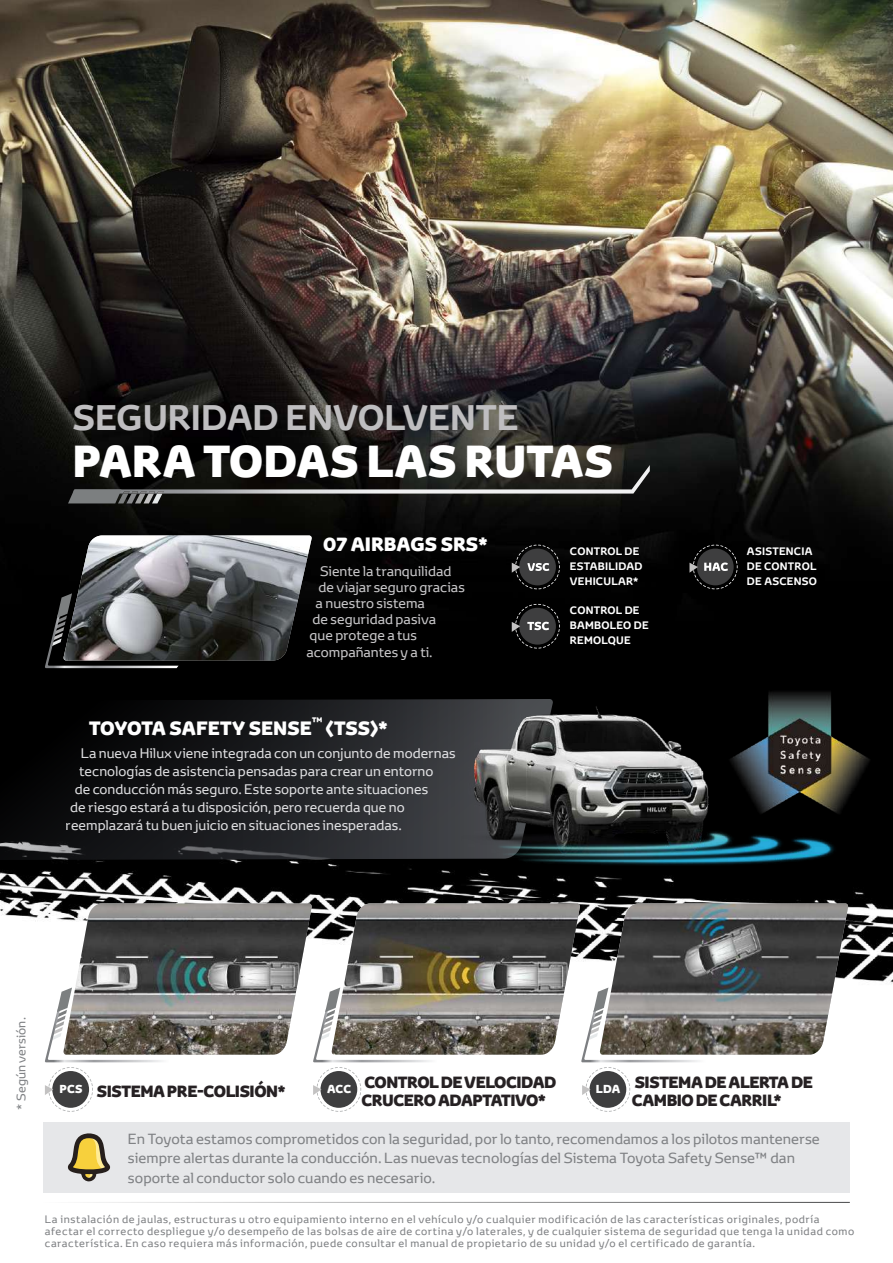
<style>
.page{position:relative;width:893px;height:1263px;background:#fff}
.page>*{position:absolute;margin:0;border:0;box-sizing:border-box;transform-origin:0 0}
.t1{font:800 43.5px "Toyota Display";color:#fff}
.t2{font:700 34.5px "Toyota Display";color:#bfbec0}
.t3{font:800 18.75px "Toyota Display";color:#fff}
.t4{font:800 15.75px/18.9px "Toyota Display";letter-spacing:-.03em;color:#262123}
.t5{font:14.25px/19.5px "Toyota Display";color:#808285}
.t6{font:13.5px "Toyota Display";color:#f3f3f5}
.t7{font:13.5px "Toyota Display";color:#c7c6c8}
.t8{font:12px "Toyota Display";letter-spacing:.01em;color:#808285}
.t9{font:700 12px "Toyota Display";color:#fff}
.t10{font:800 11.25px "Toyota Display";letter-spacing:.015em;color:#fff}
.t11{font:10.5px/12px "Toyota Display";letter-spacing:.055em;color:#808285}
.t12{font:700 10.5px/15px "Toyota Display";letter-spacing:.02em;color:#fff}
</style>
<div class="page">
<img style="left:0;top:0;width:893px;height:1202px">
<svg style="left:45px;top:535px;width:267px;height:133px;background:#5e5f61"></svg>
<svg style="left:0;top:699px;width:451px;height:161px;background:#1a1b1e"></svg>
<img style="left:451px;top:692px;width:400px;height:178px">
<svg style="left:68px;top:465px;width:582px;height:38px;background:#2c2c29"></svg>
<div style="left:43px;top:1122px;width:807px;height:71px;background:#e6e7e9"></div>
<svg style="left:68px;top:1133px;width:43px;height:49px"></svg>
<svg style="left:512px;top:545px;width:48px;height:44px;background:#343434"></svg>
<svg style="left:512px;top:604px;width:48px;height:44px;background:#333"></svg>
<svg style="left:689px;top:545px;width:49px;height:44px;background:#333334"></svg>
<img style="left:728px;top:689px;width:143px;height:125px">
<hr style="left:43px;top:1202px;width:807px;height:1px;background:#464748">
<svg style="left:45px;top:903px;width:803px;height:209px"></svg>
<h2 class="t2" style="left:73px;top:394px;width:447px">SEGURIDAD ENVOLVENTE</h2>
<h1 class="t1" style="left:73px;top:430px;width:542px">PARA TODAS LAS RUTAS</h1>
<h3 class="t3" style="left:323px;top:531px;width:166px">07 AIRBAGS SRS*</h3>
<p class="t7" style="left:320px;top:562px;width:133px">Siente la tranquilidad</p>
<p class="t7" style="left:319px;top:578px;width:148px">de viajar seguro gracias</p>
<p class="t7" style="left:316px;top:594px;width:111px">a nuestro sistema</p>
<p class="t7" style="left:313px;top:610px;width:125px">de seguridad pasiva</p>
<p class="t7" style="left:310px;top:626px;width:109px">que protege a tus</p>
<p class="t7" style="left:307px;top:643px;width:128px">acompañantes y a ti.</p>
<p class="t9" style="left:312px;top:714px;width:12px">™</p>
<h3 class="t3" style="left:89px;top:715px;width:300px">TOYOTA SAFETY SENSE (TSS)*</h3>
<p class="t6" style="left:81px;top:744px;width:377px">La nueva Hilux viene integrada con un conjunto de modernas</p>
<p class="t6" style="left:79px;top:762px;width:356px">tecnologías de asistencia pensadas para crear un entorno</p>
<p class="t6" style="left:75px;top:780px;width:355px">de conducción más seguro. Este soporte ante situaciones</p>
<p class="t6" style="left:70px;top:798px;width:336px">de riesgo estará a tu disposición, pero recuerda que no</p>
<p class="t6" style="left:66px;top:816px;width:338px">reemplazará tu buen juicio en situaciones inesperadas.</p>
<p class="t12" style="left:570px;top:544px;width:74px">CONTROL DE<br>ESTABILIDAD<br>VEHICULAR*</p>
<p class="t12" style="left:570px;top:603px;width:80px">CONTROL DE<br>BAMBOLEO DE<br>REMOLQUE</p>
<p class="t12" style="left:747px;top:544px;width:71px">ASISTENCIA<br>DE CONTROL<br>DE ASCENSO</p>
<p class="t8" style="left:13px;top:1109px;width:94px;rotate:-90deg">* Según versión.</p>
<h3 class="t4" style="left:97px;top:1081px;width:190px">SISTEMA PRE-COLISIÓN*</h3>
<h3 class="t4" style="left:361px;top:1072px;width:197px">CONTROL DE VELOCIDAD<br>CRUCERO ADAPTATIVO*</h3>
<h3 class="t4" style="left:632px;top:1072px;width:183px">SISTEMA DE ALERTA DE<br>CAMBIO DE CARRIL*</h3>
<p class="t10" style="left:59px;top:1081px;width:25px">PCS</p>
<p class="t10" style="left:327px;top:1081px;width:26px">ACC</p>
<p class="t10" style="left:596px;top:1081px;width:26px">LDA</p>
<p class="t5" style="left:128px;top:1128px;width:693px">En Toyota estamos comprometidos con la seguridad, por lo tanto, recomendamos a los pilotos mantenerse siempre alertas durante la conducción. Las nuevas tecnologías del Sistema Toyota Safety Sense™ dan soporte al conductor solo cuando es necesario.</p>
<p class="t11" style="left:45px;top:1212px;width:811px">La instalación de jaulas, estructuras u otro equipamiento interno en el vehículo y/o cualquier modificación de las características originales, podría afectar el correcto despliegue y/o desempeño de las bolsas de aire de cortina y/o laterales, y de cualquier sistema de seguridad que tenga la unidad como característica. En caso requiera más información, puede consultar el manual de propietario de su unidad y/o el certificado de garantía.</p>
</div>
